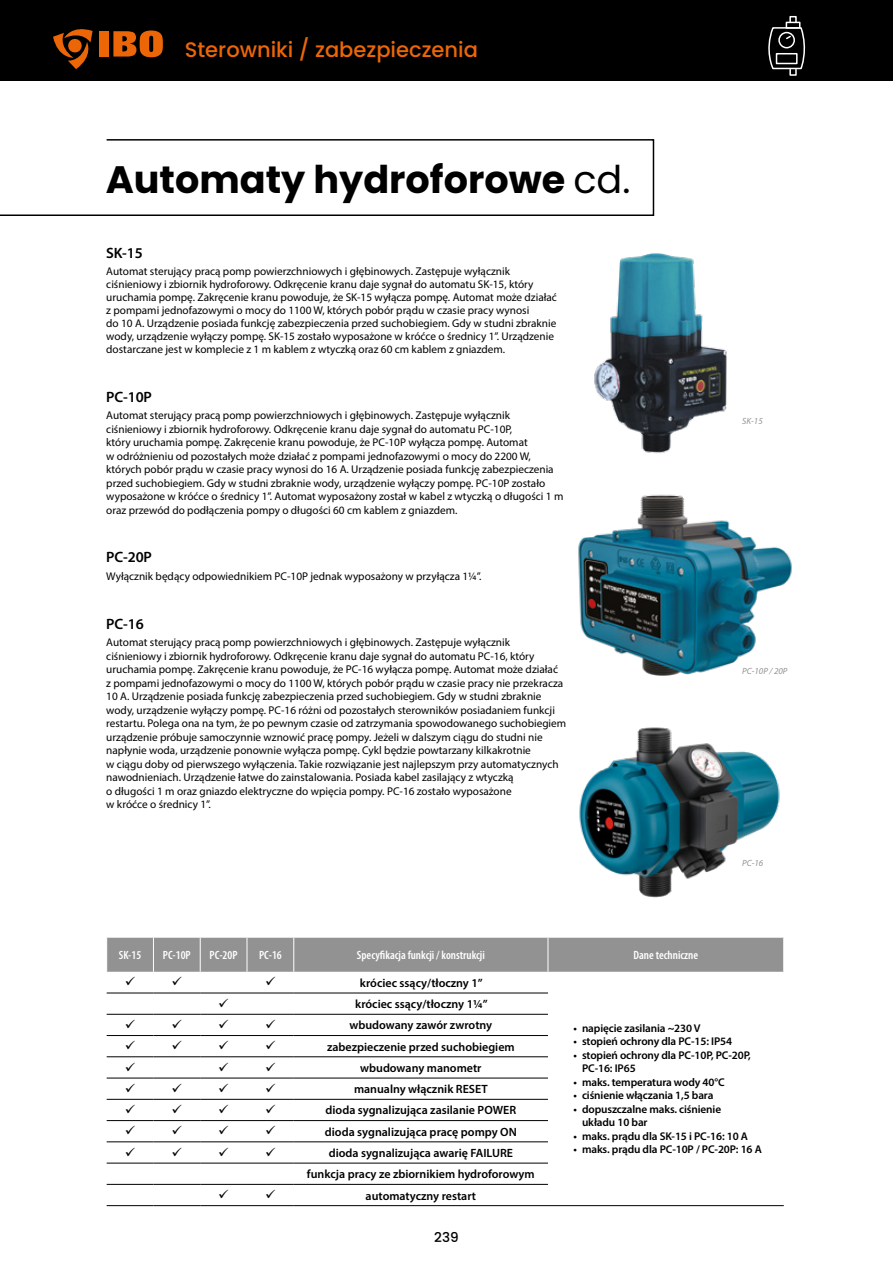
<style>
.page{position:relative;width:893px;height:1263px;background:#fff}
.page>*{position:absolute;margin:0;border:0;box-sizing:border-box;transform-origin:0 0}
.t1{font:700 38.25px "Poppins";color:#000}
.t2{font:500 21px "Poppins";color:#ec6608}
.t3{font:600 15px "Myriad Pro";letter-spacing:-.01em;color:#000}
.t4{font:500 13.5px "Poppins";color:#000}
.t5{font:600 12px/21.3px "Myriad Pro";color:#000;text-align:center}
.t6{font:600 condensed 12px "Myriad Pro";color:#fff}
.t7{font:11.25px/13.5px "Myriad Pro";color:#000}
.t8{font:600 11.25px/13.5px "Myriad Pro";letter-spacing:-.01em;color:#000}
.t9{font:italic 9px "Myriad Pro";color:#929292}
.s1{font-weight:400}
</style>
<div class="page">
<div style="left:0;top:0;width:893px;height:81px;background:#000"></div>
<svg style="left:53px;top:29px;width:40px;height:40px"></svg>
<div style="left:99px;top:31px;width:10px;height:26px;background:#ec6608"></div>
<svg style="left:113px;top:30px;width:50px;height:27px"></svg>
<div style="left:786px;top:22px;width:14px;height:7px;border:2px solid #fff"></div>
<div style="left:789px;top:16px;width:8px;height:7px;border:2px solid #fff"></div>
<div style="left:789px;top:69px;width:8px;height:7px;border:2px solid #fff"></div>
<svg style="left:768px;top:26px;width:38px;height:44px"></svg>
<img style="left:579px;top:727px;width:201px;height:171px">
<img style="left:594px;top:253px;width:133px;height:201px">
<img style="left:578px;top:494px;width:214px;height:182px">
<hr style="left:107px;top:993px;width:46px;height:1px;background:#000">
<hr style="left:153px;top:993px;width:47px;height:1px;background:#000">
<hr style="left:200px;top:993px;width:47px;height:1px;background:#000">
<hr style="left:247px;top:993px;width:47px;height:1px;background:#000">
<hr style="left:294px;top:993px;width:254px;height:1px;background:#000">
<hr style="left:107px;top:1014px;width:46px;height:1px;background:#000">
<hr style="left:153px;top:1014px;width:47px;height:1px;background:#000">
<hr style="left:200px;top:1014px;width:47px;height:1px;background:#000">
<hr style="left:247px;top:1014px;width:47px;height:1px;background:#000">
<hr style="left:294px;top:1014px;width:254px;height:1px;background:#000">
<hr style="left:107px;top:1035px;width:46px;height:1px;background:#000">
<hr style="left:153px;top:1035px;width:47px;height:1px;background:#000">
<hr style="left:200px;top:1035px;width:47px;height:1px;background:#000">
<hr style="left:247px;top:1035px;width:47px;height:1px;background:#000">
<hr style="left:294px;top:1035px;width:254px;height:1px;background:#000">
<hr style="left:107px;top:1056px;width:46px;height:1px;background:#000">
<hr style="left:153px;top:1056px;width:47px;height:1px;background:#000">
<hr style="left:200px;top:1056px;width:47px;height:1px;background:#000">
<hr style="left:247px;top:1056px;width:47px;height:1px;background:#000">
<hr style="left:294px;top:1056px;width:254px;height:1px;background:#000">
<hr style="left:107px;top:1078px;width:46px;height:1px;background:#000">
<hr style="left:153px;top:1078px;width:47px;height:1px;background:#000">
<hr style="left:200px;top:1078px;width:47px;height:1px;background:#000">
<hr style="left:247px;top:1078px;width:47px;height:1px;background:#000">
<hr style="left:294px;top:1078px;width:254px;height:1px;background:#000">
<hr style="left:107px;top:1099px;width:46px;height:1px;background:#000">
<hr style="left:153px;top:1099px;width:47px;height:1px;background:#000">
<hr style="left:200px;top:1099px;width:47px;height:1px;background:#000">
<hr style="left:247px;top:1099px;width:47px;height:1px;background:#000">
<hr style="left:294px;top:1099px;width:254px;height:1px;background:#000">
<hr style="left:107px;top:1120px;width:46px;height:1px;background:#000">
<hr style="left:153px;top:1120px;width:47px;height:1px;background:#000">
<hr style="left:200px;top:1120px;width:47px;height:1px;background:#000">
<hr style="left:247px;top:1120px;width:47px;height:1px;background:#000">
<hr style="left:294px;top:1120px;width:254px;height:1px;background:#000">
<hr style="left:107px;top:1141px;width:46px;height:1px;background:#000">
<hr style="left:153px;top:1141px;width:47px;height:1px;background:#000">
<hr style="left:200px;top:1141px;width:47px;height:1px;background:#000">
<hr style="left:247px;top:1141px;width:47px;height:1px;background:#000">
<hr style="left:294px;top:1141px;width:254px;height:1px;background:#000">
<hr style="left:107px;top:1163px;width:46px;height:1px;background:#000">
<hr style="left:153px;top:1163px;width:47px;height:1px;background:#000">
<hr style="left:200px;top:1163px;width:47px;height:1px;background:#000">
<hr style="left:247px;top:1163px;width:47px;height:1px;background:#000">
<hr style="left:294px;top:1163px;width:254px;height:1px;background:#000">
<hr style="left:107px;top:1184px;width:46px;height:1px;background:#000">
<hr style="left:153px;top:1184px;width:47px;height:1px;background:#000">
<hr style="left:200px;top:1184px;width:47px;height:1px;background:#000">
<hr style="left:247px;top:1184px;width:47px;height:1px;background:#000">
<hr style="left:294px;top:1184px;width:254px;height:1px;background:#000">
<hr style="left:107px;top:1205px;width:46px;height:1px;background:#000">
<hr style="left:153px;top:1205px;width:47px;height:1px;background:#000">
<hr style="left:200px;top:1205px;width:47px;height:1px;background:#000">
<hr style="left:247px;top:1205px;width:47px;height:1px;background:#000">
<hr style="left:294px;top:1205px;width:254px;height:1px;background:#000">
<hr style="left:548px;top:1205px;width:236px;height:1px;background:#000">
<svg style="left:0;top:139px;width:655px;height:77px"></svg>
<div style="left:107px;top:938px;width:677px;height:34px;background:#929292"></div>
<h2 class="t2" style="left:185px;top:37px;width:295px">Sterowniki / zabezpieczenia</h2>
<h1 class="t1" style="left:106px;top:158px;width:526px">Automaty hydroforowe <span class="s1">cd.</span></h1>
<h3 class="t3" style="left:106px;top:243px;width:38px">SK-15</h3>
<p class="t7" style="left:106px;top:265px;width:452px;line-height:13px">Automat sterujący pracą pomp powierzchniowych i głębinowych. Zastępuje wyłącznik ciśnieniowy i zbiornik hydroforowy. Odkręcenie kranu daje sygnał do automatu SK-15, który uruchamia pompę. Zakręcenie kranu powoduje, że SK-15 wyłącza pompę. Automat może działać z pompami jednofazowymi o mocy do 1100 W, których pobór prądu w czasie pracy wynosi<br>do 10 A. Urządzenie posiada funkcję zabezpieczenia przed suchobiegiem. Gdy w studni zbraknie wody, urządzenie wyłączy pompę. SK-15 zostało wyposażone w króćce o średnicy 1”. Urządzenie dostarczane jest w komplecie z 1 m kablem z wtyczką oraz 60 cm kablem z gniazdem.</p>
<h3 class="t3" style="left:106px;top:387px;width:47px">PC-10P</h3>
<p class="t7" style="left:106px;top:409px;width:459px">Automat sterujący pracą pomp powierzchniowych i głębinowych. Zastępuje wyłącznik ciśnieniowy i zbiornik hydroforowy. Odkręcenie kranu daje sygnał do automatu PC-10P,<br>który uruchamia pompę. Zakręcenie kranu powoduje, że PC-10P wyłącza pompę. Automat<br>w odróżnieniu od pozostałych może działać z pompami jednofazowymi o mocy do 2200 W, których pobór prądu w czasie pracy wynosi do 16 A. Urządzenie posiada funkcję zabezpieczenia przed suchobiegiem. Gdy w studni zbraknie wody, urządzenie wyłączy pompę. PC-10P zostało wyposażone w króćce o średnicy 1”. Automat wyposażony został w kabel z wtyczką o długości 1 m oraz przewód do podłączenia pompy o długości 60 cm kablem z gniazdem.</p>
<h3 class="t3" style="left:106px;top:548px;width:47px">PC-20P</h3>
<p class="t7" style="left:106px;top:569px;width:377px">Wyłącznik będący odpowiednikiem PC-10P jednak wyposażony w przyłącza 1¼”.</p>
<h3 class="t3" style="left:106px;top:614px;width:39px">PC-16</h3>
<p class="t7" style="left:106px;top:636px;width:461px">Automat sterujący pracą pomp powierzchniowych i głębinowych. Zastępuje wyłącznik ciśnieniowy i zbiornik hydroforowy. Odkręcenie kranu daje sygnał do automatu PC-16, który uruchamia pompę. Zakręcenie kranu powoduje, że PC-16 wyłącza pompę. Automat może działać<br>z pompami jednofazowymi o mocy do 1100 W, których pobór prądu w czasie pracy nie przekracza 10 A. Urządzenie posiada funkcję zabezpieczenia przed suchobiegiem. Gdy w studni zbraknie wody, urządzenie wyłączy pompę. PC-16 różni od pozostałych sterowników posiadaniem funkcji restartu. Polega ona na tym, że po pewnym czasie od zatrzymania spowodowanego suchobiegiem urządzenie próbuje samoczynnie wznowić pracę pompy. Jeżeli w dalszym ciągu do studni nie napłynie woda, urządzenie ponownie wyłącza pompę. Cykl będzie powtarzany kilkakrotnie<br>w ciągu doby od pierwszego wyłączenia. Takie rozwiązanie jest najlepszym przy automatycznych nawodnieniach. Urządzenie łatwe do zainstalowania. Posiada kabel zasilający z wtyczką<br>o długości 1 m oraz gniazdo elektryczne do wpięcia pompy. PC-16 zostało wyposażone<br>w króćce o średnicy 1”.</p>
<p class="t9" style="left:742px;top:416px;width:20px">SK-15</p>
<p class="t9" style="left:742px;top:665px;width:47px">PC-10P / 20P</p>
<p class="t9" style="left:742px;top:857px;width:23px">PC-16</p>
<p class="t6" style="left:119px;top:948px;width:24px">SK-15</p>
<p class="t6" style="left:163px;top:948px;width:29px">PC-10P</p>
<p class="t6" style="left:210px;top:948px;width:29px">PC-20P</p>
<p class="t6" style="left:259px;top:948px;width:24px">PC-16</p>
<p class="t6" style="left:357px;top:948px;width:129px">Specyfikacja funkcji / konstrukcji</p>
<p class="t6" style="left:633px;top:948px;width:66px">Dane techniczne</p>
<p class="t5" style="left:360px;top:972px;width:124px">króciec ssący/tłoczny 1”</p>
<p class="t8" style="left:573px;top:1021px;width:129px">• napięcie zasilania ~230 V</p>
<p class="t8" style="left:573px;top:1035px;width:160px">• stopień ochrony dla PC-15: IP54</p>
<p class="t8" style="left:582px;top:1048px;width:170px;text-indent:-9px">• stopień ochrony dla PC-10P, PC-20P,<br>PC-16: IP65</p>
<p class="t8" style="left:573px;top:1075px;width:153px">• maks. temperatura wody 40°C</p>
<p class="t8" style="left:573px;top:1089px;width:141px">• ciśnienie włączania 1,5 bara</p>
<p class="t8" style="left:582px;top:1102px;width:141px;text-indent:-9px">• dopuszczalne maks. ciśnienie układu 10 bar</p>
<p class="t8" style="left:573px;top:1129px;width:176px">• maks. prądu dla SK-15 i PC-16: 10 A</p>
<p class="t8" style="left:573px;top:1143px;width:190px">• maks. prądu dla PC-10P / PC-20P: 16 A</p>
<p class="t5" style="left:355px;top:993px;width:134px">króciec ssący/tłoczny 1¼”</p>
<p class="t5" style="left:349px;top:1014px;width:144px">wbudowany zawór zwrotny</p>
<p class="t5" style="left:327px;top:1036px;width:189px">zabezpieczenie przed suchobiegiem</p>
<p class="t5" style="left:360px;top:1057px;width:123px">wbudowany manometr</p>
<p class="t5" style="left:354px;top:1078px;width:135px">manualny włącznik RESET</p>
<p class="t5" style="left:326px;top:1099px;width:192px">dioda sygnalizująca zasilanie POWER</p>
<p class="t5" style="left:325px;top:1121px;width:193px">dioda sygnalizująca pracę pompy ON</p>
<p class="t5" style="left:307px;top:1142px;width:229px">dioda sygnalizująca awarię FAILURE<br>funkcja pracy ze zbiornikiem hydroforowym</p>
<p class="t5" style="left:366px;top:1184px;width:112px">automatyczny restart</p>
<p class="t4" style="left:434px;top:1229px;width:26px">239</p>
</div>
